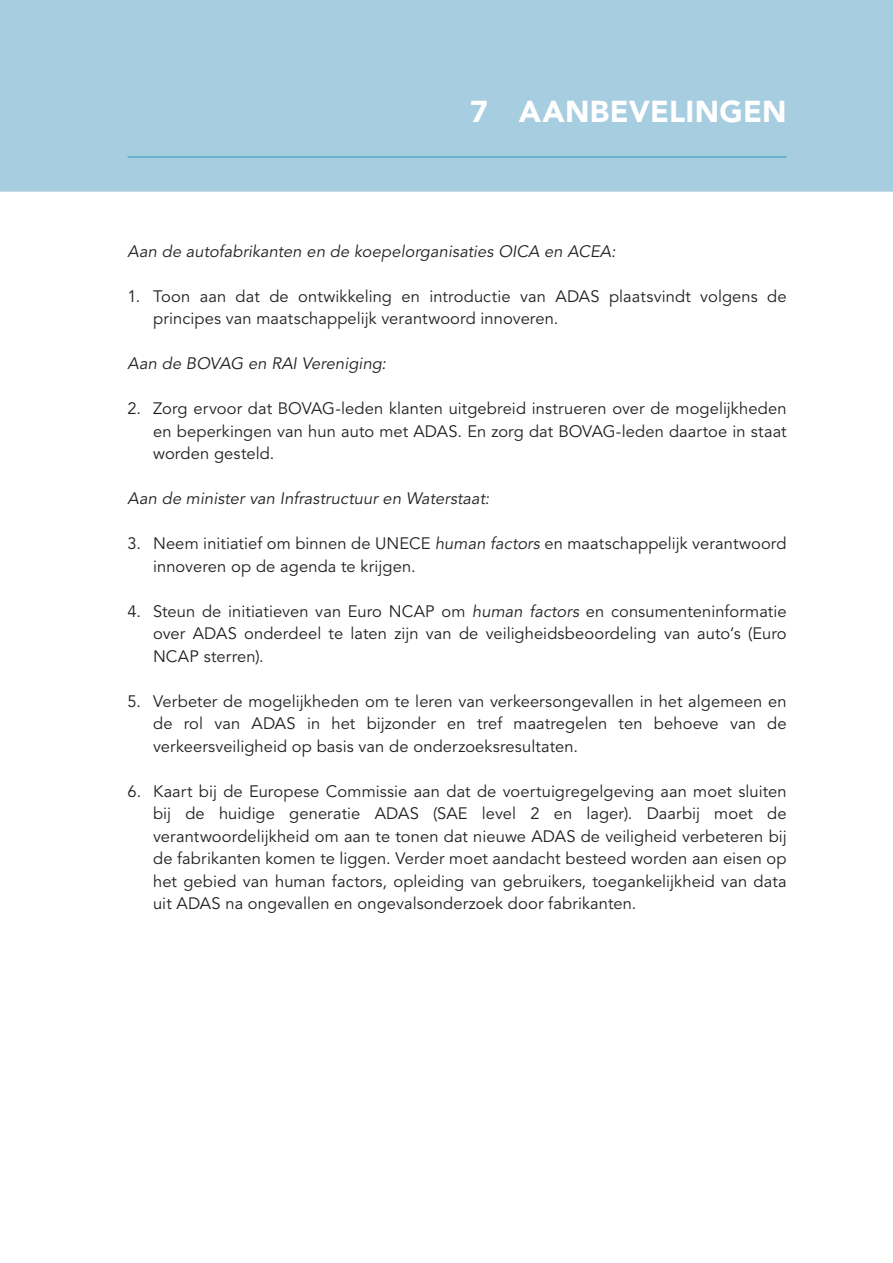
<style>
.page{position:relative;width:893px;height:1263px;background:#fff}
.page>*{position:absolute;margin:0;border:0;box-sizing:border-box;transform-origin:0 0}
.t1{font:900 30px "Avenir LT Std";letter-spacing:.01em;color:#fff}
.t2{font:16.5px/22.5px "Avenir LT Std";letter-spacing:.005em;color:#231f20;text-align:justify}
.t3{font:italic 16.5px "Avenir LT Std";letter-spacing:.005em;color:#231f20}
.s1{font-style:italic}
</style>
<div class="page">
<div style="left:0;top:0;width:893px;height:192px;background:#a7cde0"></div>
<hr style="left:128px;top:157px;width:659px;height:1px;background:#2f97b9">
<h1 class="t1" style="left:470px;top:93px;width:318px">7 AANBEVELINGEN</h1>
<p class="t3" style="left:128px;top:241px;width:490px">Aan de autofabrikanten en de koepelorganisaties OICA en ACEA:</p>
<p class="t2" style="left:153px;top:285px;width:635px;text-indent:-26px">1. Toon aan dat de ontwikkeling en introductie van ADAS plaatsvindt volgens de principes van maatschappelijk verantwoord innoveren.</p>
<p class="t3" style="left:128px;top:354px;width:260px">Aan de BOVAG en RAI Vereniging:</p>
<p class="t2" style="left:153px;top:398px;width:635px;text-indent:-26px">2. Zorg ervoor dat BOVAG-leden klanten uitgebreid instrueren over de mogelijkheden en beperkingen van hun auto met ADAS. En zorg dat BOVAG-leden daartoe in staat worden gesteld.</p>
<p class="t3" style="left:128px;top:489px;width:363px">Aan de minister van Infrastructuur en Waterstaat:</p>
<p class="t2" style="left:153px;top:533px;width:635px;text-indent:-26px">3. Neem initiatief om binnen de UNECE <span class="s1">human factors</span> en maatschappelijk verantwoord innoveren op de agenda te krijgen.</p>
<p class="t2" style="left:153px;top:600px;width:635px;text-indent:-26px">4. Steun de initiatieven van Euro NCAP om <span class="s1">human factors</span> en consumenteninformatie over ADAS onderdeel te laten zijn van de veiligheidsbeoordeling van auto’s (Euro NCAP sterren).</p>
<p class="t2" style="left:153px;top:690px;width:635px;text-indent:-26px">5. Verbeter de mogelijkheden om te leren van verkeersongevallen in het algemeen en de rol van ADAS in het bijzonder en tref maatregelen ten behoeve van de verkeersveiligheid op basis van de onderzoeksresultaten.</p>
<p class="t2" style="left:153px;top:780px;width:635px;text-indent:-26px">6. Kaart bij de Europese Commissie aan dat de voertuigregelgeving aan moet sluiten bij de huidige generatie ADAS (SAE level 2 en lager). Daarbij moet de verantwoordelijkheid om aan te tonen dat nieuwe ADAS de veiligheid verbeteren bij de fabrikanten komen te liggen. Verder moet aandacht besteed worden aan eisen op het gebied van human factors, opleiding van gebruikers, toegankelijkheid van data uit ADAS na ongevallen en ongevalsonderzoek door fabrikanten.</p>
</div>
